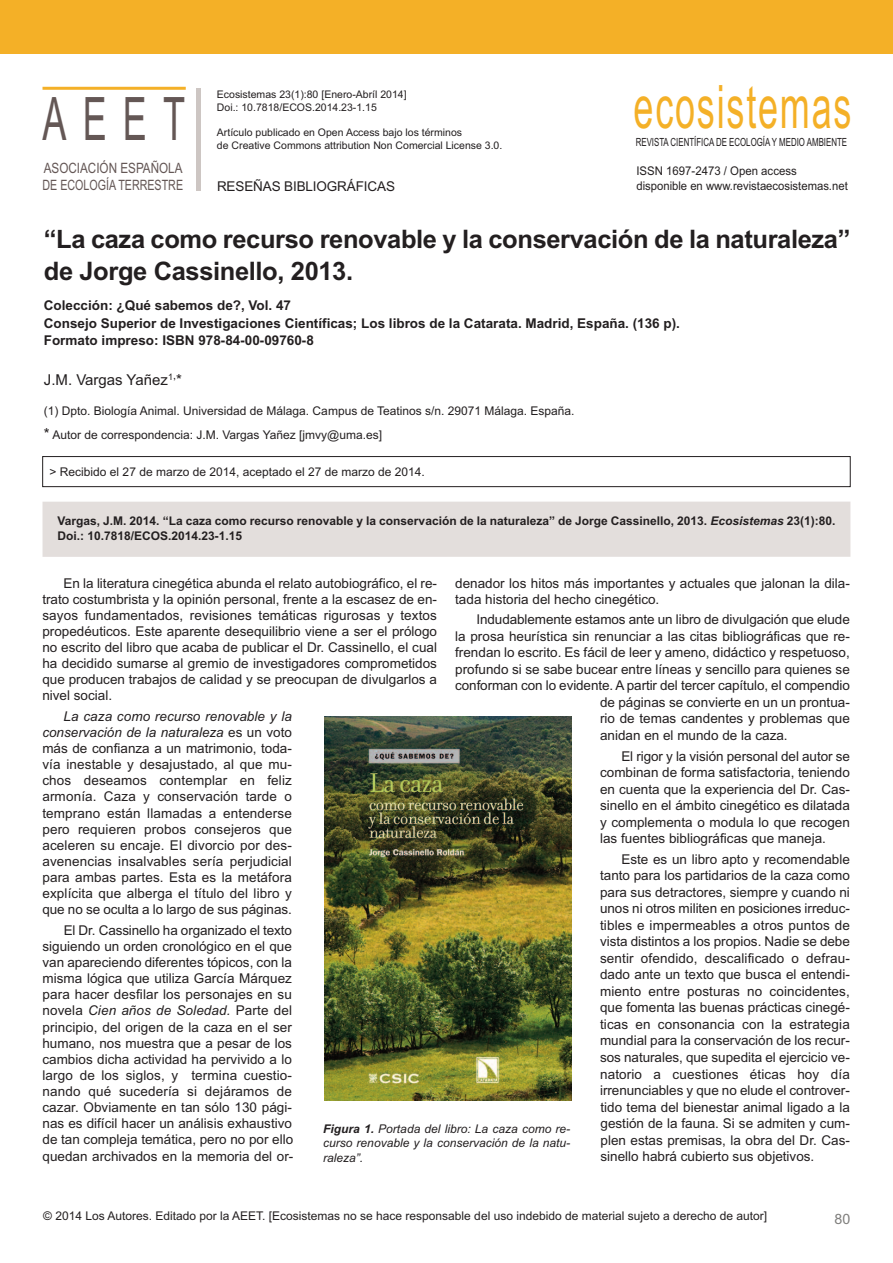
<style>
.page{position:relative;width:893px;height:1263px;background:#fff}
.page>*{position:absolute;margin:0;border:0;box-sizing:border-box;transform-origin:0 0}
.t1{font:60px "Arial";letter-spacing:.05em;color:#f4b027;scale:.6 1}
.t2{font:60px "Arial";color:#645755;scale:.6 1}
.t3{font:700 25.5px/31.7px "Arial";letter-spacing:-.015em;color:#231f20}
.t4{font:15px "Arial";color:#231f20}
.t5{font:14.25px/17.1px "Arial";color:#645755;scale:.82 1}
.t6{font:14.25px "Arial";color:#7f7e7c}
.t7{font:13.5px/16px "Arial";color:#231f20;text-align:justify}
.t8{font:700 13.5px/17.5px "Arial";color:#231f20}
.t9{font:12px/24.2px "Arial";color:#231f20}
.t10{font:700 12px/14.4px "Arial";color:#231f20}
.t11{font:italic 12px/14.4px "Arial";color:#231f20;text-align:justify}
.t12{font:12px/14.4px "Arial";color:#231f20;scale:.95 1}
.t13{font:11.25px "Arial";color:#231f20;scale:.7 1}
.t14{font:10.5px/12.8px "Arial";color:#231f20}
.s1{font-size:15px}
.s2{font-style:italic}
.s3{font-weight:700}
</style>
<div class="page">
<hr style="left:43px;top:87px;width:143px;height:3px;background:#f4b027">
<div style="left:196px;top:88px;width:5px;height:102px;background:#cdc6c3"></div>
<div style="left:0;top:0;width:893px;height:54px;background:#f4b027"></div>
<div style="left:42px;top:456px;width:808px;height:31px;border:1px solid #231f20"></div>
<div style="left:43px;top:502px;width:807px;height:55px;background:#e3dedc"></div>
<img style="left:324px;top:716px;width:247px;height:384px">
<h1 class="t2" style="left:42px;top:84px;width:239px">AEET</h1>
<p class="t5" style="left:43px;top:159px;width:173px">ASOCIACIÓN ESPAÑOLA<br>DE ECOLOGÍA TERRESTRE</p>
<p class="t14" style="left:217px;top:88px;width:191px">Ecosistemas 23(1):80 [Enero-Abríl 2014]<br>Doi.: 10.7818/ECOS.2014.23-1.15</p>
<p class="t14" style="left:217px;top:126px;width:287px">Artículo publicado en Open Access bajo los términos<br>de Creative Commons attribution Non Comercial License 3.0.</p>
<p class="t7" style="left:217px;top:178px;width:179px">RESEÑAS BIBLIOGRÁFICAS</p>
<h1 class="t1" style="left:633px;top:72px;width:365px">ecosistemas</h1>
<p class="t13" style="left:636px;top:135px;width:303px">REVISTA CIENTÍFICA DE ECOLOGÍA Y MEDIO AMBIENTE</p>
<p class="t12" style="left:636px;top:164px;width:224px">ISSN 1697-2473 / Open access disponible en www.revistaecosistemas.net</p>
<h2 class="t3" style="left:44px;top:224px;width:808px">“La caza como recurso renovable y la conservación de la naturaleza” de Jorge Cassinello, 2013.</h2>
<p class="t8" style="left:44px;top:297px;width:638px">Colección: ¿Qué sabemos de?, Vol. 47<br>Consejo Superior de Investigaciones Científicas; Los libros de la Catarata. Madrid, España. (136 p).<br>Formato impreso: ISBN 978-84-00-09760-8</p>
<p class="t4" style="left:44px;top:371px;width:140px">J.M. Vargas Yañez<sup>1</sup><sup>,</sup>*</p>
<p class="t9" style="left:44px;top:399px;width:532px">(1) Dpto. Biología Animal. Universidad de Málaga. Campus de Teatinos s/n. 29071 Málaga. España. <span class="s1">*</span> Autor de correspondencia: J.M. Vargas Yañez [jmvy@uma.es]</p>
<p class="t9" style="left:50px;top:459px;width:377px">&gt; Recibido el 27 de marzo de 2014, aceptado el 27 de marzo de 2014.</p>
<p class="t10" style="left:58px;top:514px;width:779px">Vargas, J.M. 2014. “La caza como recurso renovable y la conservación de la naturaleza” de Jorge Cassinello, 2013. <span class="s2">Ecosistemas</span> 23(1):80.<br>Doi.: 10.7818/ECOS.2014.23-1.15</p>
<p class="t7" style="left:42px;top:575px;width:396px;text-indent:21px">En la literatura cinegética abunda el relato autobiográfico, el re&shy;trato costumbrista y la opinión personal, frente a la escasez de en&shy;sayos fundamentados, revisiones temáticas rigurosas y textos propedéuticos. Este aparente desequilibrio viene a ser el prólogo no escrito del libro que acaba de publicar el Dr. Cassinello, el cual ha decidido sumarse al gremio de investigadores comprometidos que producen trabajos de calidad y se preocupan de divulgarlos a nivel social.</p>
<p class="t7" style="left:42px;top:708px;width:251px;text-indent:21px"><span class="s2">La caza como recurso renovable y la conservación de la naturaleza</span> es un voto más de confianza a un matrimonio, toda&shy;vía inestable y desajustado, al que mu&shy;chos deseamos contemplar en feliz armonía. Caza y conservación tarde o temprano están llamadas a entenderse pero requieren probos consejeros que aceleren su encaje. El divorcio por des&shy;avenencias insalvables sería perjudicial para ambas partes. Esta es la metáfora explícita que alberga el título del libro y que no se oculta a lo largo de sus páginas.</p>
<p class="t7" style="left:42px;top:922px;width:252px;text-indent:21px">El Dr. Cassinello ha organizado el texto siguiendo un orden cronológico en el que van apareciendo diferentes tópicos, con la misma lógica que utiliza García Márquez para hacer desfilar los personajes en su novela <span class="s2">Cien años de Soledad.</span> Parte del principio, del origen de la caza en el ser humano, nos muestra que a pesar de los cambios dicha actividad ha pervivido a lo largo de los siglos, y termina cuestio&shy;nando qué sucedería si dejáramos de cazar. Obviamente en tan sólo 130 pági&shy;nas es difícil hacer un análisis exhaustivo de tan compleja temática, pero no por ello quedan archivados en la memoria del or-</p>
<p class="t7" style="left:455px;top:575px;width:396px">denador los hitos más importantes y actuales que jalonan la dila&shy;tada historia del hecho cinegético.</p>
<p class="t7" style="left:476px;top:612px;width:375px">Indudablemente estamos ante un libro de divulgación que elude</p>
<p class="t7" style="left:455px;top:628px;width:396px">la prosa heurística sin renunciar a las citas bibliográficas que re-</p>
<p class="t7" style="left:455px;top:645px;width:396px">frendan lo escrito. Es fácil de leer y ameno, didáctico y respetuoso,</p>
<p class="t7" style="left:455px;top:661px;width:396px">profundo si se sabe bucear entre líneas y sencillo para quienes se</p>
<p class="t7" style="left:455px;top:678px;width:396px">conforman con lo evidente. A partir del tercer capítulo, el compendio</p>
<p class="t7" style="left:600px;top:694px;width:251px">de páginas se convierte en un un prontua-</p>
<p class="t7" style="left:600px;top:711px;width:251px">rio de temas candentes y problemas que</p>
<p class="t7" style="left:600px;top:727px;width:189px">anidan en el mundo de la caza.</p>
<p class="t7" style="left:600px;top:748px;width:251px;line-height:16.5px;text-indent:21px">El rigor y la visión personal del autor se combinan de forma satisfactoria, teniendo en cuenta que la experiencia del Dr. Cas&shy;sinello en el ámbito cinegético es dilatada y complementa o modula lo que recogen las fuentes bibliográficas que maneja.</p>
<p class="t7" style="left:600px;top:851px;width:251px;line-height:16.5px;text-indent:21px">Este es un libro apto y recomendable tanto para los partidarios de la caza como para sus detractores, siempre y cuando ni unos ni otros militen en posiciones irreduc&shy;tibles e impermeables a otros puntos de vista distintos a los propios. Nadie se debe sentir ofendido, descalificado o defrau&shy;dado ante un texto que busca el entendi&shy;miento entre posturas no coincidentes, que fomenta las buenas prácticas cinegé&shy;ticas en consonancia con la estrategia mundial para la conservación de los recur&shy;sos naturales, que supedita el ejercicio ve&shy;natorio a cuestiones éticas hoy día irrenunciables y que no elude el controver&shy;tido tema del bienestar animal ligado a la gestión de la fauna. Si se admiten y cum&shy;plen estas premisas, la obra del Dr. Cas&shy;sinello habrá cubierto sus objetivos.</p>
<p class="t11" style="left:323px;top:1121px;width:248px"><span class="s3">Figura 1.</span> Portada del libro: La caza como re&shy;curso renovable y la conservación de la natu&shy;raleza”.</p>
<p class="t9" style="left:43px;top:1204px;width:725px">© 2014 Los Autores. Editado por la AEET. [Ecosistemas no se hace responsable del uso indebido de material sujeto a derecho de autor]</p>
<p class="t6" style="left:835px;top:1210px;width:17px">80</p>
</div>
